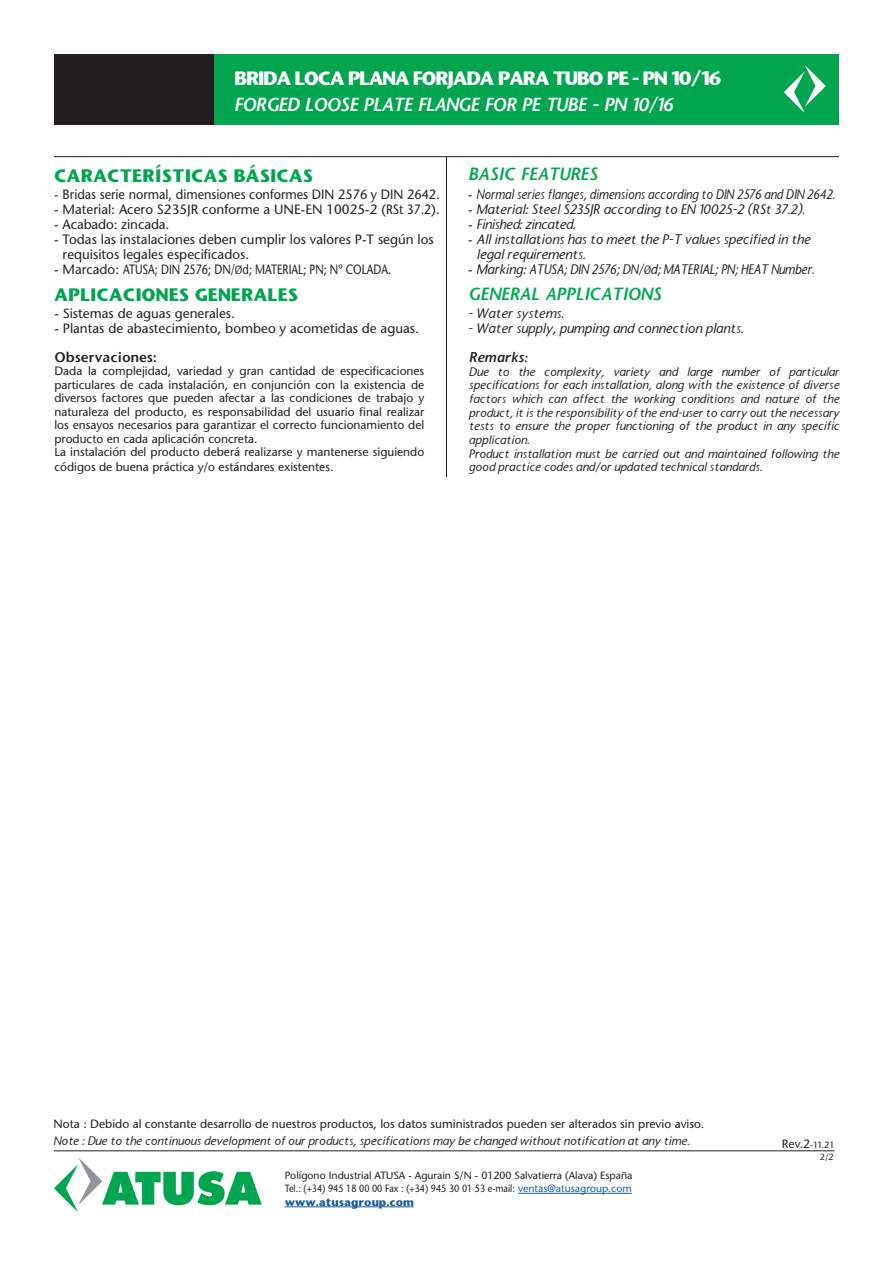
<style>
.page{position:relative;width:893px;height:1263px;background:#fff}
.page>*{position:absolute;margin:0;border:0;box-sizing:border-box;transform-origin:0 0}
.t1{font:700 18px "Stone Sans";letter-spacing:-.075em;color:#fff}
.t2{font:italic 18px "Stone Sans Semi Boold";letter-spacing:-.03em;color:#fff}
.FT-ATUSA-Subtitulos{font:700 16.8px "Stone Sans";color:#00a54f}
.FT-ATUSA-Subtitulos-2{font:italic 16.8px "Stone Sans Semi Boold";color:#00a54f}
.t3{font:500 13.5px/15px "Stone Sans Std";color:#231f20}
.t4{font:italic 500 13.5px/15px "Stone Sans";color:#231f20}
.t5{font:italic 500 13.5px "Stone Sans";color:#231f20;scale:.88 1}
.t6{font:500 13.5px "Stone Sans Std";color:#231f20;scale:.94 1}
.t7{font:italic 500 13.5px "Stone Sans";letter-spacing:-.02em;color:#231f20}
.t8{font:13.5px "Stone Sans Semi Boold";color:#231f20}
.FT-ATUSA-Nota-Superi{font:italic 13.5px "Stone Sans Semi Boold";color:#231f20}
.FT-ATUSA-Nota-Superi-2{font:500 12px/13.5px "Stone Sans Std";color:#231f20;text-align:justify}
.FT-ATUSA-Nota-Superi-3{font:italic 500 12px/13.6px "Stone Sans";color:#231f20;text-align:justify}
.FT-ATUSA-Nota-Inferi{font:italic 500 12px "Stone Sans";color:#231f20}
.t9{font:500 10.5px "Stone Sans Std";color:#231f20;scale:.86 1}
.t10{font:500 10.5px "Stone Sans Std";color:#231f20}
.t11{font:700 10.5px "Stone Sans";color:#175d9e}
.t12{font:500 9px "Stone Sans Std";color:#231f20}
.s1{font-size:12px}
.s2{font-family:"Stone Sans Std";font-style:normal}
.s3{color:#175d9e}
</style>
<div class="page">
<hr style="left:54px;top:1150px;width:780px;height:1px;background:#231f20">
<svg style="left:54px;top:1158px;width:208px;height:54px"></svg>
<hr style="left:518px;top:1193px;width:114px;height:1px;background:#175d9e">
<hr style="left:285px;top:1206px;width:129px;height:1px;background:#175d9e">
<div style="left:54px;top:54px;width:227px;height:70px;background:#231f20"></div>
<div style="left:214px;top:54px;width:625px;height:70px;background:#00a54f"></div>
<svg style="left:784px;top:65px;width:42px;height:48px"></svg>
<hr style="left:446px;top:156px;width:1px;height:321px;background:#231f20">
<hr style="left:54px;top:156px;width:785px;height:1px;background:#231f20">
<p class="t1" style="left:234px;top:66px;width:489px">BRIDA LOCA PLANA FORJADA PARA TUBO PE - PN 10/16</p>
<p class="t2" style="left:234px;top:93px;width:441px">FORGED LOOSE PLATE FLANGE FOR PE TUBE - PN 10/16</p>
<p class="FT-ATUSA-Subtitulos" style="left:54px;top:164px;width:261px">CARACTERÍSTICAS BÁSICAS</p>
<p class="t6" style="left:54px;top:187px;width:412px">- Bridas serie normal, dimensiones conformes DIN 2576 y DIN 2642.</p>
<p class="t3" style="left:54px;top:202px;width:387px">- Material: Acero S235JR conforme a UNE-EN 10025-2 (RSt 37.2).</p>
<p class="t3" style="left:54px;top:217px;width:117px">- Acabado: zincada.</p>
<p class="t3" style="left:63px;top:232px;width:373px;text-indent:-9px">- Todas las instalaciones deben cumplir los valores P-T según los requisitos legales especificados.</p>
<p class="t3" style="left:54px;top:262px;width:338px">- Marcado: ATUSA; DIN 2576; DN/<span class="s1">Ø</span>d; MATERIAL; PN; Nº COLADA.</p>
<p class="t3" style="left:54px;top:306px;width:182px">- Sistemas de aguas generales.</p>
<p class="t3" style="left:54px;top:321px;width:366px">- Plantas de abastecimiento, bombeo y acometidas de aguas.</p>
<p class="FT-ATUSA-Subtitulos" style="left:54px;top:283px;width:246px">APLICACIONES GENERALES</p>
<p class="t8" style="left:54px;top:348px;width:104px">Observaciones:</p>
<p class="FT-ATUSA-Nota-Superi-2" style="left:54px;top:364px;width:371px">Dada la complejidad, variedad y gran cantidad de especificaciones particulares de cada instalación, en conjunción con la existencia de diversos factores que pueden afectar a las condiciones de trabajo y naturaleza del producto, es responsabilidad del usuario final realizar los ensayos necesarios para garantizar el correcto funcionamiento del producto en cada aplicación concreta.</p>
<p class="FT-ATUSA-Nota-Superi-2" style="left:54px;top:445px;width:371px;line-height:15px">La instalación del producto deberá realizarse y mantenerse siguiendo códigos de buena práctica y/o estándares existentes.</p>
<p class="FT-ATUSA-Subtitulos-2" style="left:468px;top:163px;width:131px">BASIC FEATURES</p>
<p class="t5" style="left:468px;top:186px;width:418px"><span class="s2">-</span> Normal series flanges, dimensions according to DIN 2576 and DIN 2642.</p>
<p class="t4" style="left:468px;top:202px;width:338px"><span class="s2">-</span> Material: Steel S235JR according to EN 10025-2 (RSt 37.2).</p>
<p class="t7" style="left:468px;top:216px;width:109px"><span class="s2">-</span> Finished: zincated.</p>
<p class="t4" style="left:477px;top:232px;width:335px;text-indent:-9px"><span class="s2">-</span> All installations has to meet the P-T values specified in the legal requirements.</p>
<p class="t4" style="left:468px;top:262px;width:348px"><span class="s2">-</span> Marking: ATUSA; DIN 2576; DN/<span class="s1">Ø</span>d; MATERIAL; PN; HEAT Number.</p>
<p class="FT-ATUSA-Subtitulos-2" style="left:468px;top:283px;width:195px">GENERAL APPLICATIONS</p>
<p class="t4" style="left:468px;top:306px;width:98px">- Water systems.</p>
<p class="t4" style="left:468px;top:321px;width:277px">- Water supply, pumping and connection plants.</p>
<p class="FT-ATUSA-Nota-Superi" style="left:469px;top:348px;width:60px">Remarks:</p>
<p class="FT-ATUSA-Nota-Superi-3" style="left:469px;top:365px;width:372px">Due to the complexity, variety and large number of particular specifications for each installation, along with the existence of diverse factors which can affect the working conditions and nature of the product, it is the responsibility of the end-user to carry out the necessary tests to ensure the proper functioning of the product in any specific application.</p>
<p class="FT-ATUSA-Nota-Superi-3" style="left:469px;top:446px;width:372px">Product installation must be carried out and maintained following the good practice codes and/or updated technical standards.</p>
<p class="FT-ATUSA-Nota-Superi-2" style="left:54px;top:1117px;width:652px">Nota : Debido al constante desarrollo de nuestros productos, los datos suministrados pueden ser alterados sin previo aviso.</p>
<p class="FT-ATUSA-Nota-Inferi" style="left:54px;top:1133px;width:637px">Note : Due to the continuous development of our products, specifications may be changed without notification at any time.</p>
<p class="t12" style="left:782px;top:1140px;width:54px"><span class="s1">Rev.2</span>-11.21</p>
<p class="t10" style="left:285px;top:1169px;width:349px">Polígono Industrial ATUSA - Agurain S/N - 01200 Salvatierra (Alava) España</p>
<p class="t9" style="left:285px;top:1182px;width:405px">Tel.: (+34) 945 18 00 00 Fax : (+34) 945 30 01 53 e-mail: <span class="s3">ventas@atusagroup.com</span></p>
<p class="t11" style="left:285px;top:1195px;width:131px">www.atusagroup.com</p>
<p class="t12" style="left:820px;top:1151px;width:15px">2/2</p>
</div>
